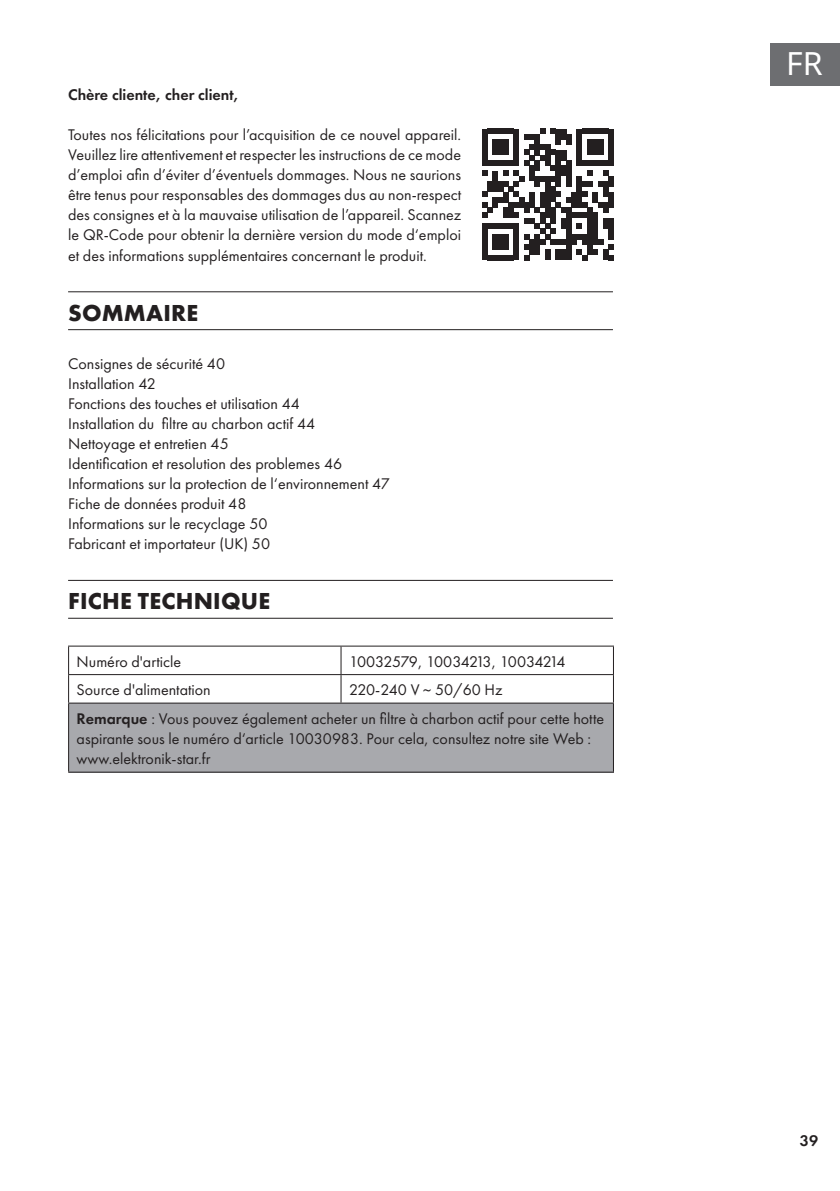
<style>
.page{position:relative;width:840px;height:1191px;background:#fff}
.page>*{position:absolute;margin:0;border:0;box-sizing:border-box;transform-origin:0 0}
.t1{font:32px "Noto Sans";color:#fff}
.t2{font:700 24px "Futura PTW08";letter-spacing:.01em;color:#231f20}
.t3{font:16px/20px "Futura PTW08";color:#231f20}
.t4{font:600 16px "Futura PTW08";color:#231f20}
.t5{font:16px "Futura PTW08";letter-spacing:-.05em;color:#231f20}
.s1{font-weight:600}
</style>
<div class="page">
<div style="left:770px;top:43px;width:69px;height:42px;background:#6d6e71"></div>
<hr style="left:68px;top:291px;width:544px;height:1px;background:#231f20">
<hr style="left:68px;top:329px;width:544px;height:1px;background:#231f20">
<hr style="left:68px;top:580px;width:544px;height:1px;background:#231f20">
<hr style="left:68px;top:618px;width:544px;height:1px;background:#231f20">
<div style="left:69px;top:703px;width:544px;height:69px;background:#a8a9ad"></div>
<hr style="left:68px;top:645px;width:273px;height:1px;background:#231f20">
<hr style="left:341px;top:645px;width:272px;height:1px;background:#231f20">
<hr style="left:68px;top:674px;width:273px;height:1px;background:#231f20">
<svg style="left:68px;top:646px;width:1px;height:56px"></svg>
<hr style="left:341px;top:674px;width:272px;height:1px;background:#231f20">
<svg style="left:340px;top:646px;width:1px;height:56px"></svg>
<hr style="left:68px;top:702px;width:273px;height:1px;background:#231f20">
<hr style="left:68px;top:703px;width:1px;height:68px;background:#231f20">
<hr style="left:341px;top:702px;width:272px;height:1px;background:#231f20">
<hr style="left:612px;top:703px;width:1px;height:68px;background:#231f20">
<hr style="left:68px;top:771px;width:273px;height:1px;background:#231f20">
<hr style="left:341px;top:771px;width:272px;height:1px;background:#231f20">
<svg style="left:482px;top:129px;width:131px;height:131px"></svg>
<p class="t4" style="left:68px;top:88px;width:172px">Chère cliente, cher client,</p>
<p class="t3" style="left:68px;top:125px;width:394px;text-align:justify">Toutes nos félicitations pour l’acquisition de ce nouvel appareil.<br>Veuillez lire attentivement et respecter les instructions de ce mode d’emploi afin d’éviter d’éventuels dommages. Nous ne saurions être tenus pour responsables des dommages dus au non-respect des consignes et à la mauvaise utilisation de l’appareil. Scannez le QR-Code pour obtenir la dernière version du mode d‘emploi et des informations supplémentaires concernant le produit.</p>
<h2 class="t2" style="left:68px;top:298px;width:131px">SOMMAIRE</h2>
<p class="t3" style="left:68px;top:353px;width:323px">Consignes de sécurité 40<br>Installation 42<br>Fonctions des touches et utilisation 44<br>Installation du filtre au charbon actif 44<br>Nettoyage et entretien 45<br>Identification et resolution des problemes 46<br>Informations sur la protection de l‘environnement 47<br>Fiche de données produit 48<br>Informations sur le recyclage 50<br>Fabricant et importateur (UK) 50</p>
<h2 class="t2" style="left:68px;top:587px;width:203px">FICHE TECHNIQUE</h2>
<p class="t3" style="left:77px;top:651px;width:106px">Numéro d'article</p>
<p class="t5" style="left:349px;top:652px;width:218px">10032579, 10034213, 10034214</p>
<p class="t3" style="left:77px;top:679px;width:136px">Source d'alimentation</p>
<p class="t3" style="left:77px;top:675px;width:528px;line-height:29px;text-indent:272px">220-240 V ~ 50/60 Hz<br><span class="s1">Remarque</span> : Vous pouvez également acheter un filtre à charbon actif pour cette hotte</p>
<p class="t3" style="left:77px;top:728px;width:516px">aspirante sous le numéro d‘article 10030983. Pour cela, consultez notre site Web : www.elektronik-star.fr</p>
<h1 class="t1" style="left:785px;top:45px;width:38px">FR</h1>
<p class="t4" style="left:799px;top:1133px;width:20px">39</p>
</div>
